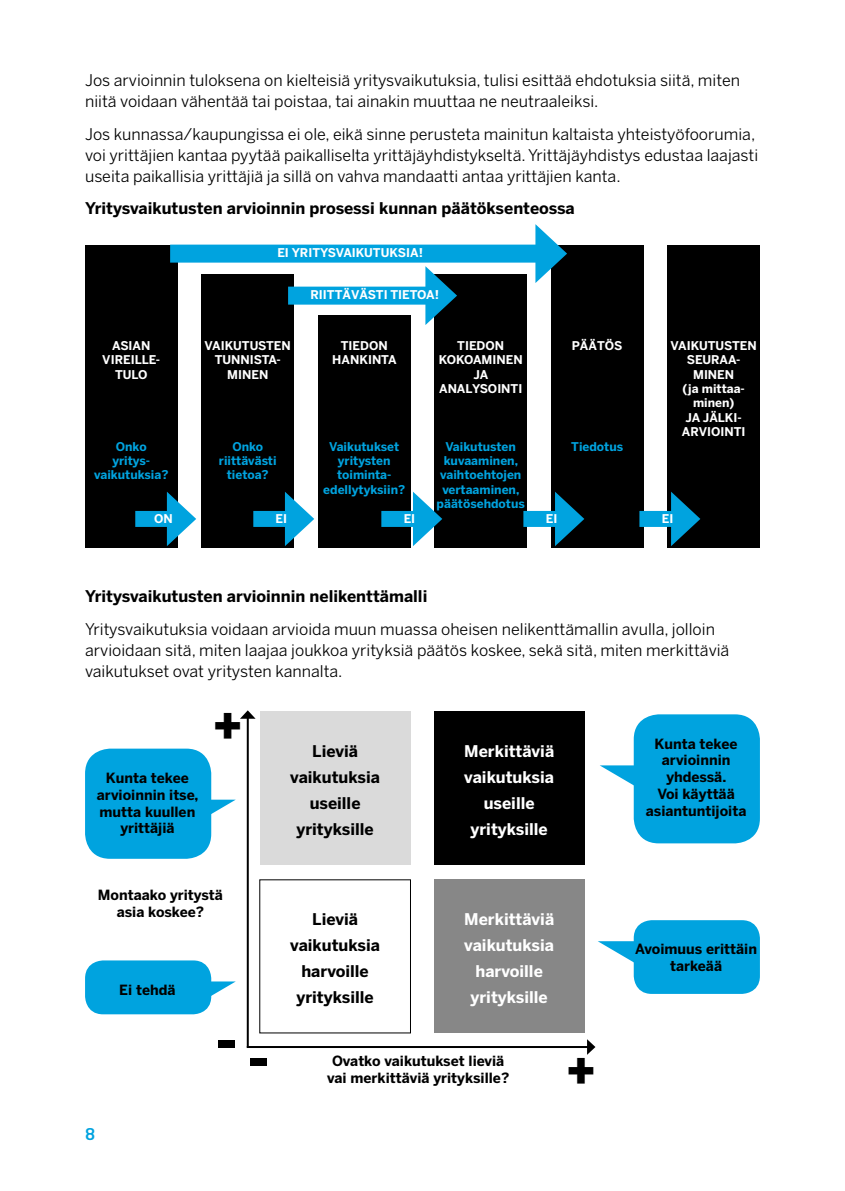
<style>
.page{position:relative;width:845px;height:1191px;background:#fff}
.page>*{position:absolute;margin:0;border:0;box-sizing:border-box;transform-origin:0 0}
.t1{font:900 60px "Benton Sans";color:#000}
.t2{font:900 48px "Benton Sans";color:#000}
.t3{font:16px/21px "Benton Sans";color:#000}
.t4{font:700 16px/26px "Benton Sans";color:#000;text-align:center}
.t5{font:700 16px/26px "Benton Sans";color:#fff;text-align:center}
.t6{font:500 16px "Neo Sans Std";color:#00a3df}
.t7{font:700 14px/16.8px "Benton Sans";color:#000;text-align:center}
.t8{font:700 12px/14.4px "Benton Sans";color:#fff;text-align:center}
.t9{font:700 12px/14.4px "Benton Sans";color:#00a3df;text-align:center}
</style>
<div class="page">
<div style="left:85px;top:245px;width:92px;height:302px;background:#000"></div>
<div style="left:201px;top:274px;width:93px;height:273px;background:#000"></div>
<div style="left:318px;top:315px;width:92px;height:232px;background:#000"></div>
<div style="left:434px;top:274px;width:93px;height:273px;background:#000"></div>
<div style="left:551px;top:245px;width:92px;height:302px;background:#000"></div>
<div style="left:667px;top:245px;width:93px;height:302px;background:#000"></div>
<div style="left:135px;top:511px;width:43px;height:16px;background:#00a3df"></div>
<svg style="left:167px;top:491px;width:29px;height:55px"></svg>
<div style="left:253px;top:511px;width:43px;height:16px;background:#00a3df"></div>
<svg style="left:285px;top:492px;width:29px;height:54px"></svg>
<div style="left:170px;top:245px;width:378px;height:18px;background:#00a3df"></div>
<svg style="left:535px;top:224px;width:32px;height:59px"></svg>
<div style="left:288px;top:287px;width:150px;height:18px;background:#00a3df"></div>
<svg style="left:425px;top:266px;width:32px;height:59px"></svg>
<div style="left:260px;top:711px;width:150px;height:154px;background:#dadada"></div>
<div style="left:434px;top:711px;width:150px;height:154px;background:#000"></div>
<div style="left:434px;top:879px;width:150px;height:154px;background:#878787"></div>
<hr style="left:247px;top:718px;width:2px;height:328px;background:#000">
<svg style="left:240px;top:710px;width:15px;height:8px"></svg>
<hr style="left:247px;top:1046px;width:341px;height:2px;background:#000">
<svg style="left:587px;top:1039px;width:8px;height:15px"></svg>
<div style="left:86px;top:749px;width:124px;height:108px;background:#00a3df;border-radius:24px"></div>
<div style="left:85px;top:748px;width:126px;height:110px;border:2px solid #00a3df;border-radius:24px"></div>
<svg style="left:208px;top:799px;width:28px;height:23px"></svg>
<div style="left:86px;top:961px;width:124px;height:52px;background:#00a3df;border-radius:17px"></div>
<div style="left:85px;top:960px;width:126px;height:54px;border:2px solid #00a3df;border-radius:17px"></div>
<svg style="left:207px;top:981px;width:29px;height:23px"></svg>
<div style="left:635px;top:715px;width:124px;height:127px;background:#00a3df;border-radius:24px"></div>
<div style="left:634px;top:714px;width:126px;height:129px;border:2px solid #00a3df;border-radius:24px"></div>
<svg style="left:600px;top:765px;width:37px;height:23px"></svg>
<div style="left:635px;top:921px;width:124px;height:72px;background:#00a3df;border-radius:17px"></div>
<div style="left:634px;top:920px;width:126px;height:74px;border:2px solid #00a3df;border-radius:17px"></div>
<svg style="left:598px;top:941px;width:38px;height:23px"></svg>
<div style="left:381px;top:511px;width:43px;height:16px;background:#00a3df"></div>
<svg style="left:413px;top:491px;width:29px;height:55px"></svg>
<div style="left:523px;top:511px;width:43px;height:16px;background:#00a3df"></div>
<svg style="left:555px;top:491px;width:29px;height:55px"></svg>
<div style="left:639px;top:511px;width:43px;height:16px;background:#00a3df"></div>
<svg style="left:671px;top:491px;width:29px;height:55px"></svg>
<p class="t3" style="left:85px;top:70px;width:656px">Jos arvioinnin tuloksena on kielteisiä yritysvaikutuksia, tulisi esittää ehdotuksia siitä, miten niitä voidaan vähentää tai poistaa, tai ainakin muuttaa ne neutraaleiksi.</p>
<p class="t3" style="left:85px;top:123px;width:675px">Jos kunnassa/kaupungissa ei ole, eikä sinne perusteta mainitun kaltaista yhteistyöfoorumia, voi yrittäjien kantaa pyytää paikalliselta yrittäjäyhdistykseltä. Yrittäjäyhdistys edustaa laajasti useita paikallisia yrittäjiä ja sillä on vahva mandaatti antaa yrittäjien kanta.</p>
<p class="t4" style="left:85px;top:195px;width:491px">Yritysvaikutusten arvioinnin prosessi kunnan päätöksenteossa</p>
<p class="t8" style="left:102px;top:338px;width:59px">ASIAN<br>VIREILLE-<br>TULO</p>
<p class="t9" style="left:94px;top:439px;width:76px">Onko<br>yritys&shy;vaikutuksia?</p>
<p class="t8" style="left:277px;top:246px;width:147px">EI YRITYSVAIKUTUKSIA!</p>
<p class="t8" style="left:310px;top:288px;width:130px">RIITTÄVÄSTI TIETOA!</p>
<p class="t8" style="left:205px;top:338px;width:88px">VAIKUTUSTEN<br>TUNNISTA-<br>MINEN</p>
<p class="t9" style="left:219px;top:439px;width:59px">Onko riittävästi tietoa?</p>
<p class="t8" style="left:332px;top:338px;width:66px">TIEDON<br>HANKINTA</p>
<p class="t9" style="left:323px;top:439px;width:83px">Vaikutukset yritysten toiminta&shy;edellytyksiin?</p>
<p class="t8" style="left:439px;top:338px;width:85px">TIEDON<br>KOKOAMINEN<br>JA<br>ANALYSOINTI</p>
<p class="t9" style="left:437px;top:439px;width:90px">Vaikutusten kuvaaminen, vaihtoehtojen vertaaminen, päätösehdotus</p>
<p class="t8" style="left:572px;top:338px;width:52px">PÄÄTÖS</p>
<p class="t9" style="left:571px;top:439px;width:53px">Tiedotus</p>
<p class="t8" style="left:670px;top:338px;width:88px">VAIKUTUSTEN<br>SEURAA-<br>MINEN<br>(ja mittaa&shy;minen)<br>JA JÄLKI-<br>ARVIOINTI</p>
<p class="t8" style="left:154px;top:511px;width:20px">ON</p>
<p class="t8" style="left:276px;top:511px;width:13px">EI</p>
<p class="t8" style="left:404px;top:511px;width:13px">EI</p>
<p class="t8" style="left:546px;top:511px;width:13px">EI</p>
<p class="t8" style="left:662px;top:511px;width:13px">EI</p>
<p class="t4" style="left:85px;top:583px;width:344px">Yritysvaikutusten arvioinnin nelikenttämalli</p>
<p class="t3" style="left:85px;top:618px;width:646px">Yritysvaikutuksia voidaan arvioida muun muassa oheisen nelikenttämallin avulla, jolloin arvioidaan sitä, miten laajaa joukkoa yrityksiä päätös koskee, sekä sitä, miten merkittäviä vaikutukset ovat yritysten kannalta.</p>
<p class="t7" style="left:97px;top:769px;width:103px">Kunta tekee arvioinnin itse, mutta kuullen yrittäjiä</p>
<h2 class="t2" style="left:212px;top:697px;width:33px">+</h2>
<p class="t7" style="left:98px;top:886px;width:126px">Montaako yritystä asia koskee?</p>
<p class="t7" style="left:119px;top:981px;width:58px">Ei tehdä</p>
<p class="t6" style="left:85px;top:1124px;width:12px">8</p>
<h1 class="t1" style="left:216px;top:1013px;width:55px">--</h1>
<p class="t4" style="left:290px;top:738px;width:91px">Lieviä vaikutuksia useille yrityksille</p>
<p class="t5" style="left:464px;top:738px;width:92px">Merkittäviä vaikutuksia useille yrityksille</p>
<p class="t4" style="left:290px;top:906px;width:91px">Lieviä vaikutuksia harvoille yrityksille</p>
<p class="t5" style="left:464px;top:906px;width:92px">Merkittäviä vaikutuksia harvoille yrityksille</p>
<p class="t7" style="left:327px;top:1052px;width:184px">Ovatko vaikutukset lieviä vai merkittäviä yrityksille?</p>
<h2 class="t2" style="left:565px;top:1041px;width:33px">+</h2>
<p class="t7" style="left:646px;top:735px;width:102px">Kunta tekee arvioinnin yhdessä.<br>Voi käyttää asiantuntijoita</p>
<p class="t7" style="left:635px;top:940px;width:123px">Avoimuus erittäin tarkeää</p>
</div>
